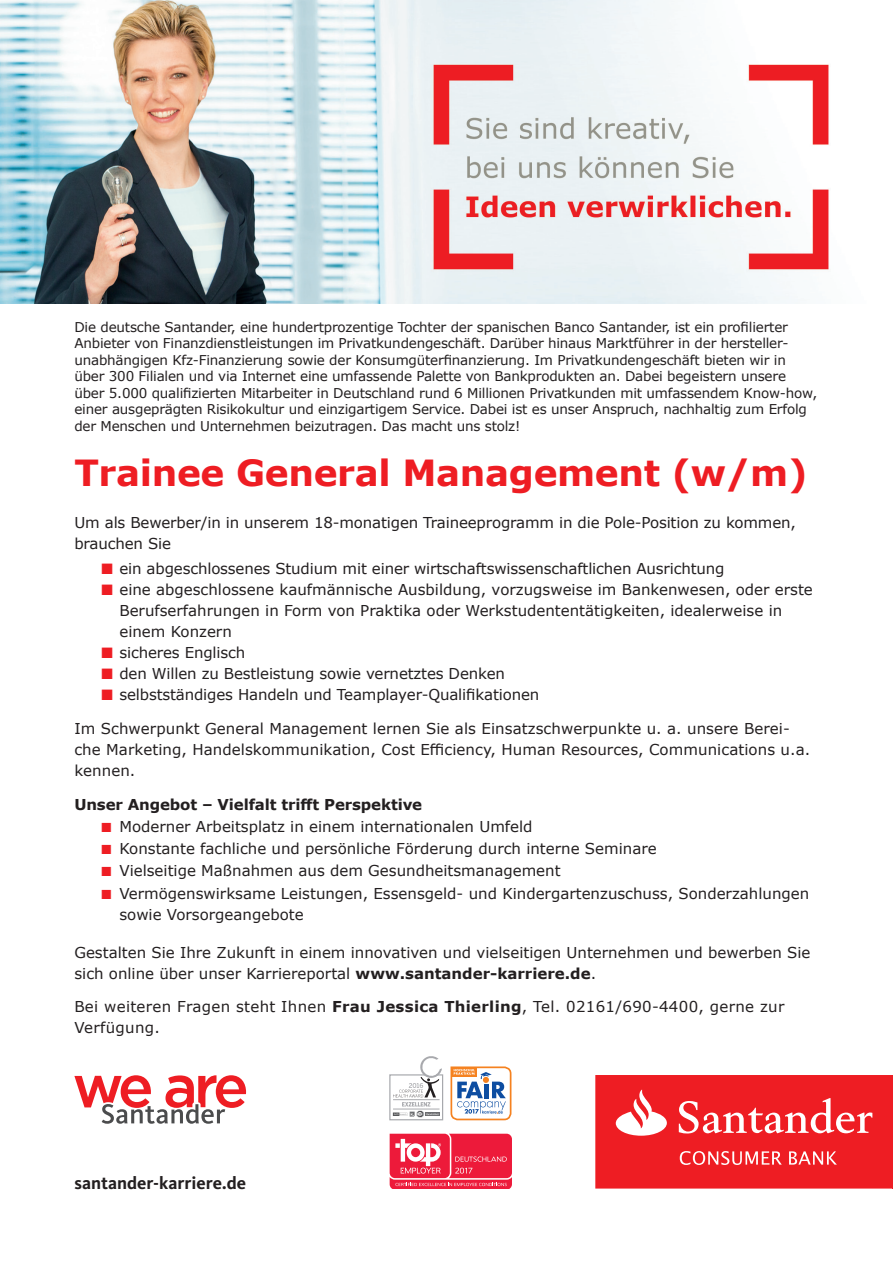
<style>
.page{position:relative;width:893px;height:1263px;background:#fff}
.page>*{position:absolute;margin:0;border:0;box-sizing:border-box;transform-origin:0 0}
.t1{font:700 36px "Verdana";letter-spacing:-.01em;color:#ee1d23}
.t2{font:700 18px "Kievit Pro";color:#231f20}
.t3{font:15px/21px "Verdana";color:#231f20}
.t4{font:15px/21px "Verdana";letter-spacing:.02em;color:#231f20}
.t5{font:700 15px "Verdana";letter-spacing:-.01em;color:#231f20}
.t6{font:13.5px/16.5px "Verdana";letter-spacing:-.015em;color:#231f20}
.s1{color:#ee1d23}
.s2{font-weight:700}
</style>
<div class="page">
<svg style="left:74px;top:1075px;width:172px;height:49px"></svg>
<div style="left:595px;top:1075px;width:298px;height:113px;background:#ee1d23"></div>
<svg style="left:680px;top:1151px;width:102px;height:14px"></svg>
<svg style="left:789px;top:1151px;width:48px;height:13px"></svg>
<svg style="left:616px;top:1089px;width:51px;height:47px"></svg>
<svg style="left:679px;top:1098px;width:193px;height:35px"></svg>
<img style="left:0;top:0;width:829px;height:303px">
<svg style="left:390px;top:1134px;width:122px;height:54px;background:#ef415b"></svg>
<svg style="left:389px;top:1056px;width:54px;height:64px"></svg>
<svg style="left:450px;top:1066px;width:61px;height:54px"></svg>
<p class="t6" style="left:74px;top:318px;width:744px">Die deutsche Santander, eine hundertprozentige Tochter der spanischen Banco Santander, ist ein profilierter Anbieter von Finanzdienstleistungen im Privatkundengeschäft. Darüber hinaus Marktführer in der hersteller&shy;unabhängigen Kfz-Finanzierung sowie der Konsumgüterfinanzierung. Im Privatkundengeschäft bieten wir in über 300 Filialen und via Internet eine umfassende Palette von Bankprodukten an. Dabei begeistern unsere über 5.000 qualifizierten Mitarbeiter in Deutschland rund 6 Millionen Privatkunden mit umfassendem Know-how, einer ausgeprägten Risikokultur und einzigartigem Service. Dabei ist es unser Anspruch, nachhaltig zum Erfolg der Menschen und Unternehmen beizutragen. Das macht uns stolz!</p>
<h1 class="t1" style="left:74px;top:447px;width:735px">Trainee General Management (w/m)</h1>
<p class="t3" style="left:74px;top:512px;width:723px">Um als Bewerber/in in unserem 18-monatigen Traineeprogramm in die Pole-Position zu kommen, brauchen Sie</p>
<p class="t3" style="left:101px;top:558px;width:625px"><span class="s1">■</span> ein abgeschlossenes Studium mit einer wirtschaftswissenschaftlichen Ausrichtung</p>
<p class="t3" style="left:119px;top:579px;width:695px;text-indent:-18px"><span class="s1">■</span> eine abgeschlossene kaufmännische Ausbildung, vorzugsweise im Bankenwesen, oder erste<br>Berufserfahrungen in Form von Praktika oder Werkstudententätigkeiten, idealerweise in einem Konzern</p>
<p class="t3" style="left:101px;top:642px;width:145px"><span class="s1">■</span> sicheres Englisch</p>
<p class="t3" style="left:101px;top:663px;width:405px"><span class="s1">■</span> den Willen zu Bestleistung sowie vernetztes Denken</p>
<p class="t3" style="left:101px;top:684px;width:439px"><span class="s1">■</span> selbstständiges Handeln und Teamplayer-Qualifikationen</p>
<p class="t3" style="left:74px;top:718px;width:737px">Im Schwerpunkt General Management lernen Sie als Einsatzschwerpunkte u. a. unsere Berei&shy;che Marketing, Handelskommunikation, Cost Efficiency, Human Resources, Communications u.a. kennen.</p>
<p class="t5" style="left:74px;top:793px;width:349px">Unser Angebot – Vielfalt trifft Perspektive</p>
<p class="t3" style="left:101px;top:816px;width:433px"><span class="s1">■</span> Moderner Arbeitsplatz in einem internationalen Umfeld</p>
<p class="t3" style="left:101px;top:838px;width:557px"><span class="s1">■</span> Konstante fachliche und persönliche Förderung durch interne Seminare</p>
<p class="t3" style="left:101px;top:860px;width:461px"><span class="s1">■</span> Vielseitige Maßnahmen aus dem Gesundheitsmanagement</p>
<p class="t3" style="left:119px;top:882px;width:691px;text-indent:-18px"><span class="s1">■</span> Vermögenswirksame Leistungen, Essensgeld- und Kindergartenzuschuss, Sonderzahlungen sowie Vorsorgeangebote</p>
<p class="t3" style="left:74px;top:941px;width:737px">Gestalten Sie Ihre Zukunft in einem innovativen und vielseitigen Unternehmen und bewerben Sie sich online über unser Karriereportal <span class="s2">www.santander-karriere.de</span>.</p>
<p class="t4" style="left:74px;top:996px;width:711px">Bei weiteren Fragen steht Ihnen <span class="s2">Frau Jessica Thierling</span>, Tel. 02161/690-4400, gerne zur<br>Verfügung.</p>
<p class="t2" style="left:74px;top:1172px;width:173px">santander-karriere.de</p>
</div>
